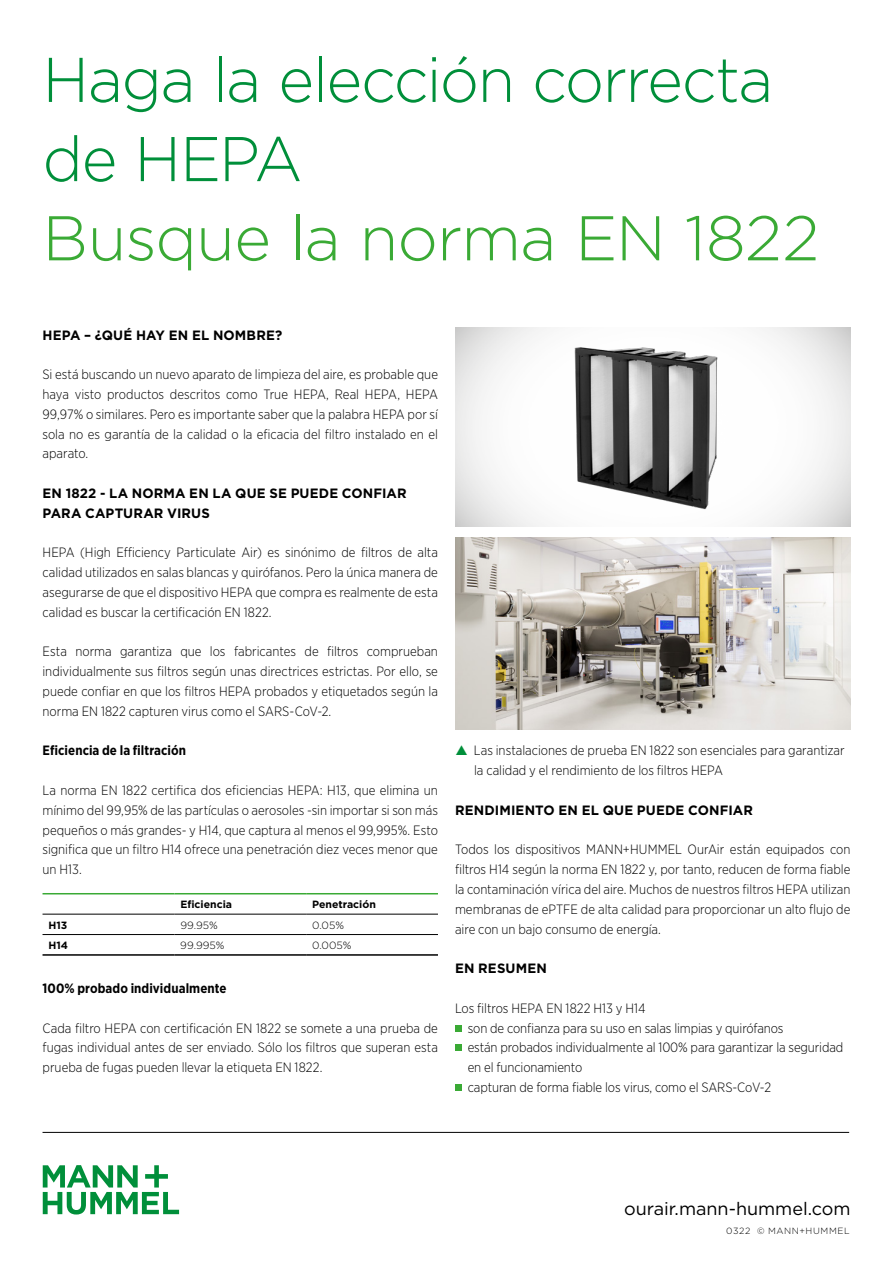
<style>
.page{position:relative;width:893px;height:1263px;background:#fff}
.page>*{position:absolute;margin:0;border:0;box-sizing:border-box;transform-origin:0 0}
.t1{font:300 63px/79.2px "Gotham";letter-spacing:-.025em;color:#008f3a}
.t2{font:300 63px "Gotham";letter-spacing:-.01em;color:#3aaa35}
.t3{font:18px "Gotham";color:#000}
.t4{font:300 13.5px/19.8px "Gotham Narrow";letter-spacing:-.005em;color:#000;text-align:justify}
.t5{font:700 13.5px/19.8px "Gotham";letter-spacing:.01em;color:#000}
.t6{font:700 13.5px "Gotham Narrow";letter-spacing:.005em;color:#000}
.t7{font:700 10.5px "Gotham";color:#000}
.t8{font:300 10.5px "Gotham";color:#000}
.t9{font:300 9px "Gotham";letter-spacing:.07em;color:#000}
</style>
<div class="page">
<hr style="left:43px;top:934px;width:131px;height:1px;background:#000">
<hr style="left:174px;top:934px;width:132px;height:1px;background:#000">
<hr style="left:306px;top:934px;width:132px;height:1px;background:#000">
<hr style="left:43px;top:954px;width:131px;height:2px;background:#000">
<hr style="left:174px;top:954px;width:132px;height:2px;background:#000">
<hr style="left:306px;top:954px;width:132px;height:2px;background:#000">
<hr style="left:43px;top:893px;width:131px;height:1px;background:#3aaa35">
<hr style="left:174px;top:893px;width:132px;height:1px;background:#3aaa35">
<hr style="left:306px;top:893px;width:132px;height:1px;background:#3aaa35">
<hr style="left:43px;top:914px;width:131px;height:1px;background:#000">
<hr style="left:174px;top:914px;width:132px;height:1px;background:#000">
<hr style="left:306px;top:914px;width:132px;height:1px;background:#000">
<svg style="left:455px;top:1025px;width:6px;height:6px"></svg>
<svg style="left:455px;top:1045px;width:6px;height:6px"></svg>
<svg style="left:455px;top:1084px;width:6px;height:6px"></svg>
<svg style="left:43px;top:1165px;width:136px;height:49px"></svg>
<hr style="left:43px;top:1132px;width:806px;height:1px;background:#000">
<img style="left:455px;top:537px;width:395px;height:193px">
<img style="left:557px;top:328px;width:179px;height:198px">
<h1 class="t1" style="left:43px;top:38px;width:732px">Haga la elección correcta de HEPA</h1>
<h1 class="t2" style="left:43px;top:198px;width:778px">Busque la norma EN 1822</h1>
<p class="t5" style="left:43px;top:325px;width:241px">HEPA – ¿QUÉ HAY EN EL NOMBRE?</p>
<p class="t4" style="left:43px;top:364px;width:397px">Si está buscando un nuevo aparato de limpieza del aire, es probable que haya visto productos descritos como True HEPA, Real HEPA, HEPA 99,97% o similares. Pero es importante saber que la palabra HEPA por sí sola no es garantía de la calidad o la eficacia del filtro instalado en el aparato.</p>
<p class="t5" style="left:43px;top:483px;width:366px">EN 1822 - LA NORMA EN LA QUE SE PUEDE CONFIAR<br>PARA CAPTURAR VIRUS</p>
<p class="t4" style="left:43px;top:542px;width:397px">HEPA (High Efficiency Particulate Air) es sinónimo de filtros de alta calidad utilizados en salas blancas y quirófanos. Pero la única manera de asegurarse de que el dispositivo HEPA que compra es realmente de esta calidad es buscar la certificación EN 1822.</p>
<p class="t4" style="left:43px;top:641px;width:397px">Esta norma garantiza que los fabricantes de filtros comprueban individualmente sus filtros según unas directrices estrictas. Por ello, se puede confiar en que los filtros HEPA probados y etiquetados según la norma EN 1822 capturen virus como el SARS-CoV-2.</p>
<p class="t6" style="left:43px;top:742px;width:145px">Eficiencia de la filtración</p>
<p class="t4" style="left:43px;top:780px;width:397px">La norma EN 1822 certifica dos eficiencias HEPA: H13, que elimina un mínimo del 99,95% de las partículas o aerosoles -sin importar si son más pequeños o más grandes- y H14, que captura al menos el 99,995%. Esto significa que un filtro H14 ofrece una penetración diez veces menor que un H13.</p>
<p class="t7" style="left:180px;top:897px;width:53px">Eficiencia</p>
<p class="t7" style="left:312px;top:897px;width:65px">Penetración</p>
<p class="t7" style="left:49px;top:918px;width:20px">H13</p>
<p class="t8" style="left:180px;top:918px;width:39px">99.95%</p>
<p class="t8" style="left:312px;top:918px;width:33px">0.05%</p>
<p class="t7" style="left:49px;top:938px;width:21px">H14</p>
<p class="t8" style="left:180px;top:938px;width:46px">99.995%</p>
<p class="t8" style="left:312px;top:938px;width:41px">0.005%</p>
<p class="t6" style="left:43px;top:980px;width:186px">100% probado individualmente</p>
<p class="t4" style="left:43px;top:1018px;width:397px">Cada filtro HEPA con certificación EN 1822 se somete a una prueba de fugas individual antes de ser enviado. Sólo los filtros que superan esta prueba de fugas pueden llevar la etiqueta EN 1822.</p>
<p class="t4" style="left:474px;top:740px;width:372px">Las instalaciones de prueba EN 1822 son esenciales para garantizar la calidad y el rendimiento de los filtros HEPA</p>
<p class="t5" style="left:455px;top:800px;width:299px">RENDIMIENTO EN EL QUE PUEDE CONFIAR</p>
<p class="t4" style="left:455px;top:839px;width:397px">Todos los dispositivos MANN+HUMMEL OurAir están equipados con filtros H14 según la norma EN 1822 y, por tanto, reducen de forma fiable la contaminación vírica del aire. Muchos de nuestros filtros HEPA utilizan membranas de ePTFE de alta calidad para proporcionar un alto flujo de aire con un bajo consumo de energía.</p>
<p class="t5" style="left:455px;top:958px;width:94px">EN RESUMEN</p>
<p class="t4" style="left:468px;top:998px;width:377px;text-align:left;text-indent:-13px">Los filtros HEPA EN 1822 H13 y H14<br>son de confianza para su uso en salas limpias y quirófanos<br>están probados individualmente al 100% para garantizar la seguridad en el funcionamiento<br>capturan de forma fiable los virus, como el SARS-CoV-2</p>
<h2 class="t3" style="left:624px;top:1196px;width:228px">ourair.mann-hummel.com</h2>
<p class="t9" style="left:726px;top:1225px;width:125px">0322 © MANN+HUMMEL</p>
</div>
